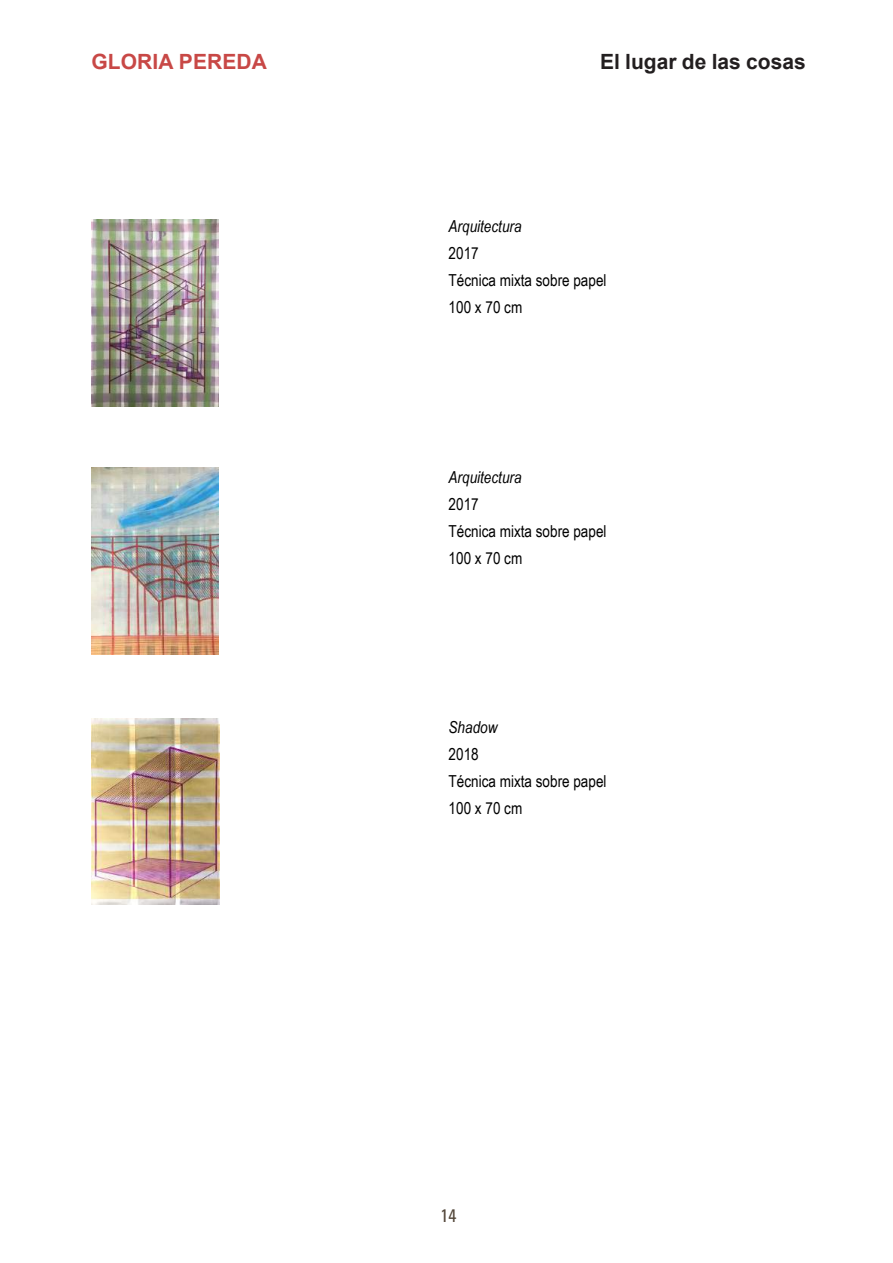
<style>
.page{position:relative;width:893px;height:1263px;background:#fff}
.page>*{position:absolute;margin:0;border:0;box-sizing:border-box;transform-origin:0 0}
.t1{font:700 21px "Arial";color:#231f20}
.t2{font:700 21px "Arial";letter-spacing:.005em;color:#c84846}
.t3{font:condensed 18px "Univers";color:#53473a}
.t4{font:16.5px/27px "Arial Narrow";color:#000}
.t5{font:italic 16.5px "Arial Narrow";color:#000}
</style>
<div class="page">
<img style="left:92px;top:468px;width:127px;height:187px">
<img style="left:92px;top:719px;width:127px;height:185px">
<img style="left:91px;top:219px;width:128px;height:187px">
<p class="t2" style="left:91px;top:48px;width:177px">GLORIA PEREDA</p>
<p class="t1" style="left:600px;top:48px;width:207px">El lugar de las cosas</p>
<p class="t5" style="left:449px;top:215px;width:74px">Arquitectura</p>
<p class="t4" style="left:449px;top:239px;width:159px">2017<br>Técnica mixta sobre papel<br>100 x 70 cm</p>
<p class="t5" style="left:449px;top:466px;width:74px">Arquitectura</p>
<p class="t4" style="left:449px;top:490px;width:159px">2017<br>Técnica mixta sobre papel<br>100 x 70 cm</p>
<p class="t5" style="left:449px;top:716px;width:50px">Shadow</p>
<p class="t4" style="left:449px;top:740px;width:159px">2018<br>Técnica mixta sobre papel<br>100 x 70 cm</p>
<p class="t3" style="left:441px;top:1204px;width:17px">14</p>
</div>
